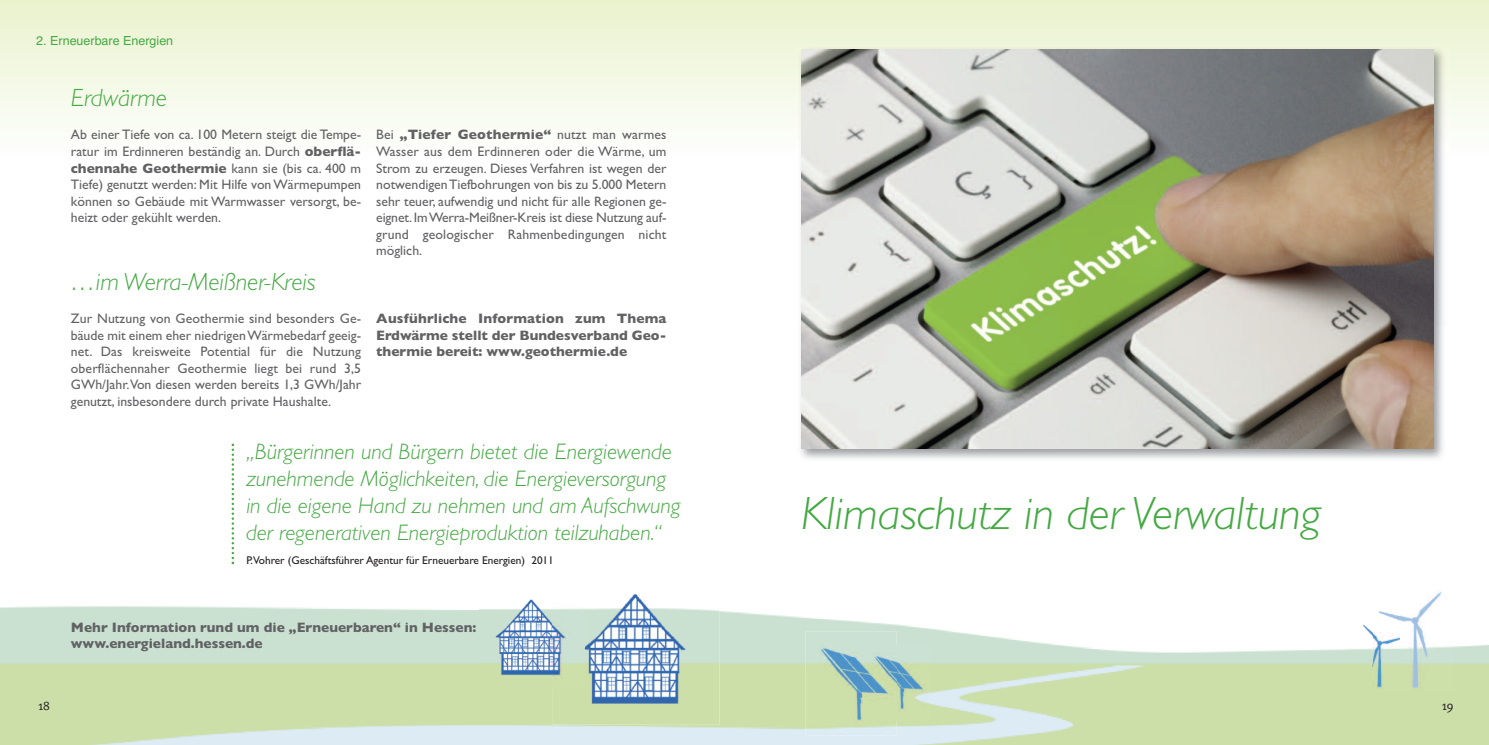
<style>
.page{position:relative;width:1489px;height:745px;background:#fff}
.page>*{position:absolute;margin:0;border:0;box-sizing:border-box;transform-origin:0 0}
.t1{font:italic 300 46.88px "Gill Sans";color:#44a942}
.t2{font:italic 300 25px "Gill Sans";color:#44a942}
.t3{font:italic 300 22.5px/27px "Gill Sans";color:#44a942}
.t4{font:13.75px/16.5px "Gill Sans";color:#626265;text-align:justify}
.t5{font:700 13.75px/16.5px "Gill Sans";color:#626265;text-align:justify}
.t6{font:12.5px "Helvetica";color:#44a942}
.t7{font:12.5px "Meta";color:#231f20}
.t8{font:11.25px "Gill Sans";color:#231f20}
.s1{font-weight:700}
</style>
<div class="page">
<div style="left:744px;top:0;width:744px;height:156px;background:linear-gradient(to bottom,#eaf2cd,#fdfefd)"></div>
<div style="left:0;top:0;width:745px;height:156px;background:linear-gradient(to bottom,#eaf2cd,#fdfefd)"></div>
<img style="left:1398px;top:589px;width:55px;height:100px">
<img style="left:1378px;top:611px;width:20px;height:9px">
<img style="left:1346px;top:624px;width:52px;height:65px">
<svg style="left:231px;top:443px;width:3px;height:121px"></svg>
<img style="left:795px;top:44px;width:654px;height:417px">
<img style="left:801px;top:50px;width:631px;height:398px">
<img style="left:805px;top:631px;width:91px;height:103px">
<img style="left:863px;top:645px;width:66px;height:75px">
<img style="left:553px;top:593px;width:166px;height:131px">
<img style="left:480px;top:593px;width:104px;height:95px">
<p class="t6" style="left:36px;top:33px;width:138px">2. Erneuerbare Energien</p>
<h2 class="t2" style="left:71px;top:83px;width:98px">Erdwärme</h2>
<p class="t4" style="left:71px;top:126px;width:292px">Ab einer Tiefe von ca. 100 Metern steigt die Tempe&shy;ratur im Erdinneren beständig an. Durch <span class="s1">oberflä&shy;chennahe Geothermie</span> kann sie (bis ca. 400 m Tiefe) genutzt werden: Mit Hilfe von Wärmepumpen können so Gebäude mit Warmwasser versorgt, be&shy;heizt oder gekühlt werden.</p>
<p class="t4" style="left:376px;top:126px;width:292px">Bei <span class="s1">„Tiefer Geothermie“</span> nutzt man warmes Wasser aus dem Erdinneren oder die Wärme, um Strom zu erzeugen. Dieses Verfahren ist wegen der notwendigenTiefbohrungen von bis zu 5.000 Metern sehr teuer, aufwendig und nicht für alle Regionen ge&shy;eignet. ImWerra-Meißner-Kreis ist diese Nutzung auf&shy;grund geologischer Rahmenbedingungen nicht möglich.</p>
<h2 class="t2" style="left:71px;top:266px;width:246px">…im Werra-Meißner-Kreis</h2>
<p class="t4" style="left:71px;top:310px;width:292px">Zur Nutzung von Geothermie sind besonders Ge&shy;bäude mit einem eher niedrigenWärmebedarf geeig&shy;net. Das kreisweite Potential für die Nutzung oberflächennaher Geothermie liegt bei rund 3,5<br>GWh/Jahr.Von diesen werden bereits 1,3 GWh/Jahr genutzt, insbesondere durch private Haushalte.</p>
<p class="t5" style="left:376px;top:310px;width:292px">Ausführliche Information zum Thema Erdwärme stellt der Bundesverband Geo&shy;thermie bereit: www.geothermie.de</p>
<h3 class="t3" style="left:246px;top:437px;width:435px">„Bürgerinnen und Bürgern bietet die Energiewende zunehmende Möglichkeiten, die Energieversorgung in die eigene Hand zu nehmen und am Aufschwung der regenerativen Energieproduktion teilzuhaben.“</h3>
<p class="t8" style="left:246px;top:553px;width:309px">P.Vohrer (Geschäftsführer Agentur für Erneuerbare Energien) 2011</p>
<p class="t7" style="left:38px;top:697px;width:13px">18</p>
<p class="t5" style="left:71px;top:618px;width:407px">Mehr Information rund um die „Erneuerbaren“ in Hessen: www.energieland.hessen.de</p>
<h1 class="t1" style="left:801px;top:484px;width:521px">Klimaschutz in der Verwaltung</h1>
<p class="t7" style="left:1441px;top:697px;width:13px">19</p>
</div>
